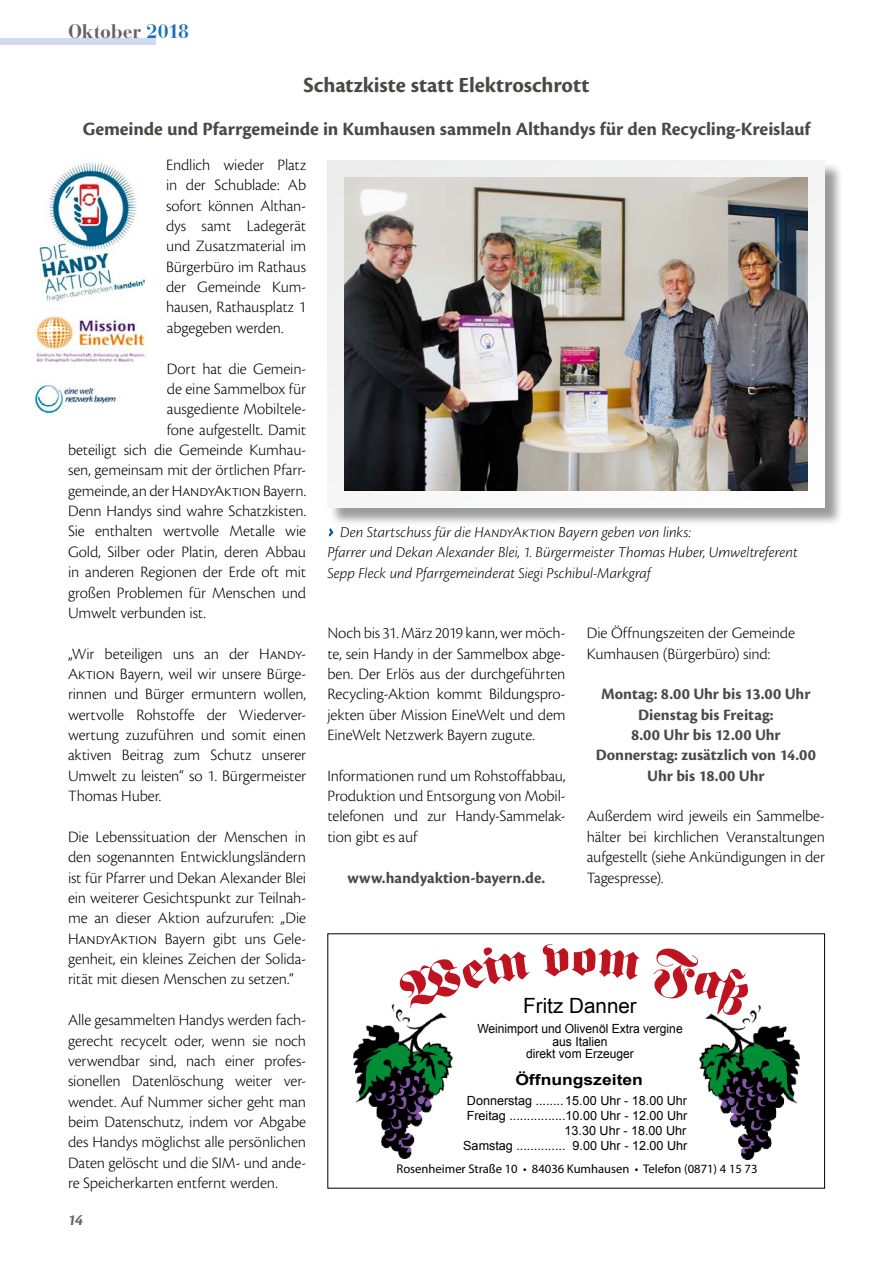
<style>
.page{position:relative;width:893px;height:1263px;background:#fff}
.page>*{position:absolute;margin:0;border:0;box-sizing:border-box;transform-origin:0 0}
.t1{font:700 22.5px "Cronos Pro";letter-spacing:-.005em;color:#494948}
.t2{font:21px "Arial Narrow";color:#000;scale:1.2 1}
.t3{font:700 19.5px "Cronos Pro";letter-spacing:-.005em;color:#494948}
.t4{font:700 19.5px "Bauer Bodoni Std";letter-spacing:-.005em;color:#636362}
.t5{font:300 16.5px/20.4px "Cronos Pro";letter-spacing:-.01em;color:#000;text-align:justify}
.t6{font:700 16.5px/20.4px "Cronos Pro";color:#494948;text-align:center}
.t7{font:italic 700 16.5px "Cronos Pro";color:#636362}
.t8{font:italic 300 15.75px/20.4px "Cronos Pro";color:#000}
.t9{font:700 15px "Arial";color:#000;scale:1.17 1}
.t10{font:12.6px/15.1px "Arial";color:#000;text-align:right}
.t11{font:12.6px/12.6px "Arial";color:#000;text-align:center;scale:.96 1}
.t12{font:12.6px "Myriad Pro";color:#000}
.s1{color:#1d6fb7}
.s2{color:#005ca9}
</style>
<div class="page">
<div style="left:0;top:38px;width:155px;height:6px;background:#d3daf0"></div>
<div style="left:329px;top:162px;width:515px;height:365px;background:#000;opacity:.4"></div>
<div style="left:327px;top:160px;width:498px;height:348px;background:#f5f5f5"></div>
<img style="left:344px;top:177px;width:464px;height:314px">
<svg style="left:328px;top:528px;width:6px;height:9px"></svg>
<img style="left:34px;top:162px;width:111px;height:140px">
<img style="left:34px;top:316px;width:114px;height:47px">
<img style="left:34px;top:384px;width:82px;height:30px">
<img style="left:699px;top:1005px;width:100px;height:154px">
<img style="left:353px;top:1004px;width:100px;height:154px">
<svg style="left:399px;top:947px;width:131px;height:61px"></svg>
<svg style="left:543px;top:944px;width:96px;height:36px"></svg>
<svg style="left:653px;top:948px;width:95px;height:67px"></svg>
<p class="t4" style="left:68px;top:20px;width:122px">Oktober <span class="s1">2018</span></p>
<h1 class="t1" style="left:304px;top:72px;width:287px">Schatzkiste statt Elektroschrott</h1>
<p class="t3" style="left:83px;top:118px;width:729px">Gemeinde und Pfarrgemeinde in Kumhausen sammeln Althandys für den Recycling-Kreislauf</p>
<p class="t5" style="left:166px;top:154px;width:142px">Endlich wieder Platz in der Schublade: Ab sofort können Althan&shy;dys samt Ladegerät und Zusatzmaterial im Bürgerbüro im Rathaus der Gemeinde Kum&shy;hausen, Rathausplatz 1 abgegeben werden.</p>
<p class="t5" style="left:167px;top:358px;width:141px">Dort hat die Gemein-</p>
<p class="t5" style="left:167px;top:378px;width:141px">de eine Sammelbox für</p>
<p class="t5" style="left:167px;top:399px;width:141px">ausgediente Mobiltele-</p>
<p class="t5" style="left:167px;top:419px;width:141px">fone aufgestellt. Damit</p>
<p class="t5" style="left:68px;top:439px;width:240px">beteiligt sich die Gemeinde Kumhau-</p>
<p class="t5" style="left:68px;top:460px;width:240px">sen, gemeinsam mit der örtlichen Pfarr-</p>
<p class="t5" style="left:68px;top:480px;width:240px">gemeinde, an der HandyAktion Bayern.</p>
<p class="t5" style="left:68px;top:501px;width:240px">Denn Handys sind wahre Schatzkisten.</p>
<p class="t5" style="left:68px;top:521px;width:240px">Sie enthalten wertvolle Metalle wie</p>
<p class="t5" style="left:68px;top:541px;width:240px">Gold, Silber oder Platin, deren Abbau</p>
<p class="t5" style="left:68px;top:562px;width:240px">in anderen Regionen der Erde oft mit</p>
<p class="t5" style="left:68px;top:582px;width:240px">großen Problemen für Menschen und</p>
<p class="t5" style="left:68px;top:602px;width:139px">Umwelt verbunden ist.</p>
<p class="t5" style="left:68px;top:643px;width:240px">„Wir beteiligen uns an der Handy-Aktion Bayern, weil wir unsere Bürge&shy;rinnen und Bürger ermuntern wollen, wertvolle Rohstoffe der Wiederver&shy;wertung zuzuführen und somit einen aktiven Beitrag zum Schutz unserer Umwelt zu leisten“ so 1. Bürgermeister Thomas Huber.</p>
<p class="t5" style="left:68px;top:826px;width:240px">Die Lebenssituation der Menschen in den sogenannten Entwicklungsländern ist für Pfarrer und Dekan Alexander Blei ein weiterer Gesichtspunkt zur Teilnah&shy;me an dieser Aktion aufzurufen: „Die HandyAktion Bayern gibt uns Gele&shy;genheit, ein kleines Zeichen der Solida&shy;rität mit diesen Menschen zu setzen.“</p>
<p class="t5" style="left:68px;top:1010px;width:240px">Alle gesammelten Handys werden fach&shy;gerecht recycelt oder, wenn sie noch verwendbar sind, nach einer profes&shy;sionellen Datenlöschung weiter ver&shy;wendet. Auf Nummer sicher geht man beim Datenschutz, indem vor Abgabe des Handys möglichst alle persönlichen Daten gelöscht und die SIM- und ande&shy;re Speicherkarten entfernt werden.</p>
<p class="t8" style="left:327px;top:522px;width:472px"><span class="s2">ʳ</span> Den Startschuss für die HandyAktion Bayern geben von links:<br>Pfarrer und Dekan Alexander Blei, 1. Bürgermeister Thomas Huber, Umweltreferent<br>Sepp Fleck und Pfarrgemeinderat Siegi Pschibul-Markgraf</p>
<p class="t5" style="left:587px;top:623px;width:210px">Die Öffnungszeiten der Gemeinde<br>Kumhausen (Bürgerbüro) sind:</p>
<p class="t6" style="left:596px;top:684px;width:222px">Montag: 8.00 Uhr bis 13.00 Uhr<br>Dienstag bis Freitag:<br>8.00 Uhr bis 12.00 Uhr<br>Donnerstag: zusätzlich von 14.00<br>Uhr bis 18.00 Uhr</p>
<p class="t5" style="left:587px;top:806px;width:240px">Außerdem wird jeweils ein Sammelbe&shy;hälter bei kirchlichen Veranstaltungen aufgestellt (siehe Ankündigungen in der Tagespresse).</p>
<p class="t5" style="left:327px;top:623px;width:240px">Noch bis 31. März 2019 kann, wer möch&shy;te, sein Handy in der Sammelbox abge&shy;ben. Der Erlös aus der durchgeführten Recycling-Aktion kommt Bildungspro&shy;jekten über Mission EineWelt und dem EineWelt Netzwerk Bayern zugute.</p>
<p class="t5" style="left:327px;top:765px;width:240px">Informationen rund um Rohstoffabbau, Produktion und Entsorgung von Mobil&shy;telefonen und zur Handy-Sammelak&shy;tion gibt es auf</p>
<p class="t6" style="left:348px;top:867px;width:199px">www.handyaktion-bayern.de.</p>
<p class="t2" style="left:523px;top:990px;width:96px">Fritz Danner</p>
<p class="t11" style="left:477px;top:1023px;width:215px">Weinimport und Olivenöl Extra vergine aus Italien<br>direkt vom Erzeuger</p>
<p class="t9" style="left:515px;top:1070px;width:111px">Öffnungszeiten</p>
<p class="t10" style="left:463px;top:1093px;width:226px">Donnerstag ........15.00 Uhr - 18.00 Uhr Freitag ................10.00 Uhr - 12.00 Uhr 13.30 Uhr - 18.00 Uhr<br>Samstag .............. 9.00 Uhr - 12.00 Uhr</p>
<p class="t12" style="left:396px;top:1160px;width:362px">Rosenheimer Straße 10 • 84036 Kumhausen • Telefon (0871) 4 15 73</p>
<p class="t7" style="left:68px;top:1210px;width:17px">14</p>
</div>
